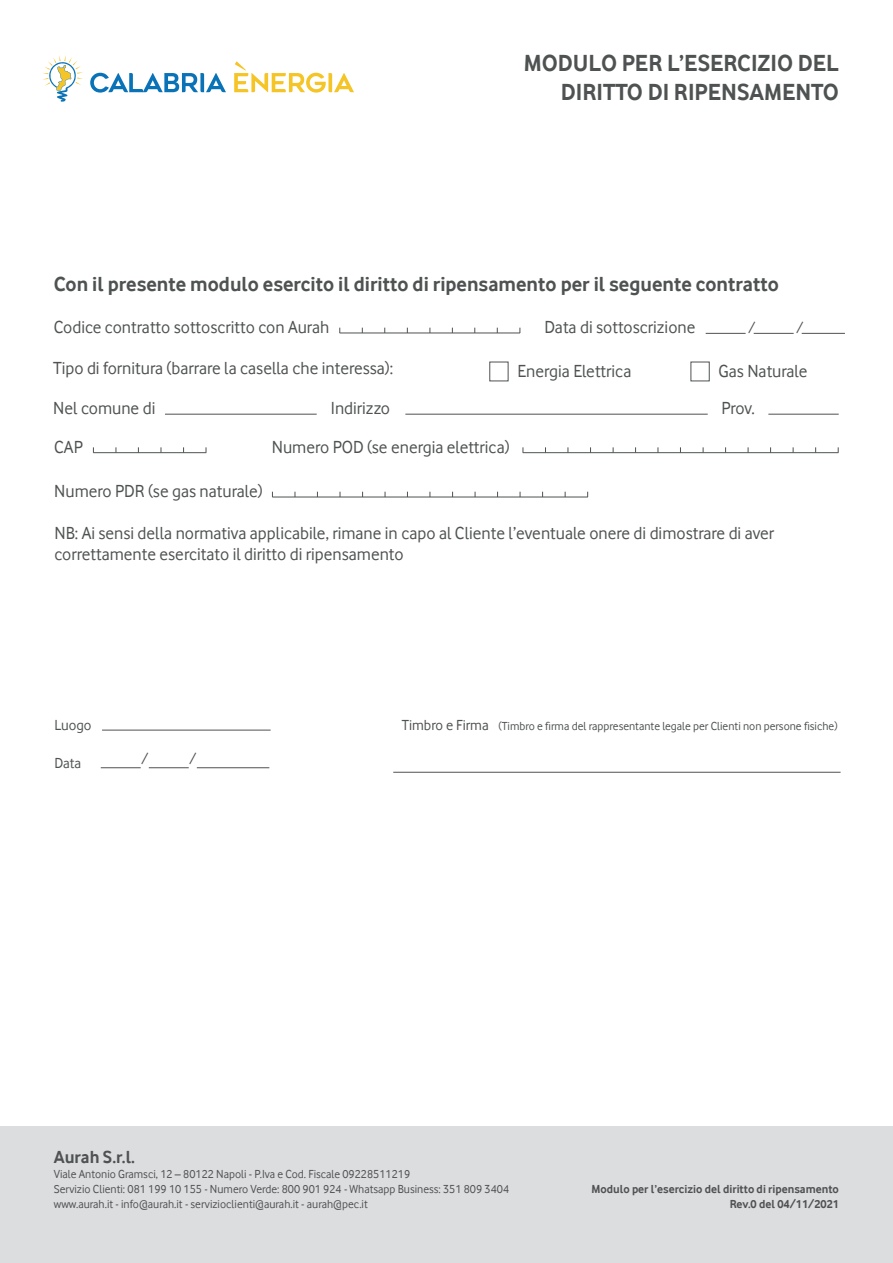
<style>
.page{position:relative;width:893px;height:1263px;background:#fff}
.page>*{position:absolute;margin:0;border:0;box-sizing:border-box;transform-origin:0 0}
.t1{font:700 24px/28.5px "Vodafone";color:#4f5252;text-align:right}
.Scheda{font:700 21px "Vodafone";color:#4f5252}
.Scheda-2{font:18px/21px "Vodafone";color:#4f5252}
.t2{font:700 18px "Vodafone";color:#4f5252}
.Paragrafo{font:15px "Vodafone";color:#4f5252}
.Scheda-3{font:15px "Vodafone";color:#4f5252}
.Paragrafo_2{font:12px/15px "Vodafone";color:#4f5252}
.t3{font:700 12px/15px "Vodafone";color:#4f5252;text-align:right}
</style>
<div class="page">
<div style="left:0;top:1126px;width:893px;height:137px;background:#dcdddf"></div>
<svg style="left:43px;top:55px;width:40px;height:47px"></svg>
<svg style="left:90px;top:73px;width:136px;height:20px"></svg>
<svg style="left:234px;top:61px;width:120px;height:32px"></svg>
<hr style="left:93px;top:452px;width:113px;height:1px;background:#4f5252">
<hr style="left:165px;top:414px;width:152px;height:1px;background:#4f5252">
<hr style="left:405px;top:414px;width:303px;height:1px;background:#4f5252">
<hr style="left:768px;top:414px;width:71px;height:1px;background:#4f5252">
<hr style="left:706px;top:333px;width:40px;height:1px;background:#4f5252">
<hr style="left:754px;top:333px;width:40px;height:1px;background:#4f5252">
<hr style="left:802px;top:333px;width:43px;height:1px;background:#4f5252">
<hr style="left:340px;top:333px;width:180px;height:1px;background:#4f5252">
<hr style="left:523px;top:452px;width:315px;height:1px;background:#4f5252">
<hr style="left:272px;top:497px;width:316px;height:1px;background:#4f5252">
<hr style="left:393px;top:772px;width:448px;height:1px;background:#4f5252">
<hr style="left:101px;top:767px;width:40px;height:1px;background:#4f5252">
<hr style="left:102px;top:730px;width:169px;height:1px;background:#4f5252">
<hr style="left:149px;top:767px;width:40px;height:1px;background:#4f5252">
<hr style="left:197px;top:767px;width:72px;height:1px;background:#4f5252">
<h1 class="t1" style="left:524px;top:49px;width:317px">MODULO PER L’ESERCIZIO DEL<br>DIRITTO DI RIPENSAMENTO</h1>
<p class="Scheda" style="left:54px;top:272px;width:726px">Con il presente modulo esercito il diritto di ripensamento per il seguente contratto</p>
<p class="Scheda-2" style="left:54px;top:316px;width:277px">Codice contratto sottoscritto con Aurah</p>
<p class="Scheda-2" style="left:544px;top:317px;width:152px">Data di sottoscrizione</p>
<p class="Scheda-3" style="left:748px;top:320px;width:8px">/</p>
<p class="Scheda-3" style="left:796px;top:320px;width:8px">/</p>
<p class="Scheda-2" style="left:517px;top:361px;width:115px">Energia Elettrica</p>
<p class="Scheda-2" style="left:719px;top:361px;width:90px">Gas Naturale</p>
<p class="Scheda-2" style="left:53px;top:357px;width:342px">Tipo di fornitura (barrare la casella che interessa):</p>
<p class="Scheda-2" style="left:53px;top:398px;width:104px">Nel comune di</p>
<p class="Scheda-2" style="left:331px;top:398px;width:61px">Indirizzo</p>
<p class="Scheda-2" style="left:54px;top:436px;width:30px">CAP</p>
<p class="Scheda-2" style="left:54px;top:480px;width:210px">Numero PDR (se gas naturale)</p>
<p class="Scheda-2" style="left:272px;top:436px;width:239px">Numero POD (se energia elettrica)</p>
<p class="Scheda-2" style="left:721px;top:398px;width:35px">Prov.</p>
<p class="Scheda-2" style="left:54px;top:522px;width:721px">NB: Ai sensi della normativa applicabile, rimane in capo al Cliente l’eventuale onere di dimostrare di aver correttamente esercitato il diritto di ripensamento</p>
<p class="Paragrafo" style="left:54px;top:717px;width:39px">Luogo</p>
<p class="Paragrafo" style="left:402px;top:717px;width:88px">Timbro e Firma</p>
<p class="Scheda-3" style="left:141px;top:750px;width:8px">/</p>
<p class="Scheda-3" style="left:189px;top:750px;width:8px">/</p>
<p class="Paragrafo" style="left:54px;top:754px;width:28px">Data</p>
<p class="Paragrafo_2" style="left:498px;top:718px;width:341px">(Timbro e firma del rappresentante legale per Clienti non persone fisiche)</p>
<p class="t2" style="left:54px;top:1146px;width:83px">Aurah S.r.l.</p>
<p class="Paragrafo_2" style="left:54px;top:1166px;width:457px">Viale Antonio Gramsci, 12 – 80122 Napoli - P.Iva e Cod. Fiscale 09228511219<br>Servizio Clienti: 081 199 10 155 - Numero Verde: 800 901 924 - Whatsapp Business: 351 809 3404 www.aurah.it - info@aurah.it - servizioclienti@aurah.it - aurah@pec.it</p>
<p class="t3" style="left:591px;top:1181px;width:249px">Modulo per l’esercizio del diritto di ripensamento<br>Rev.0 del 04/11/2021</p>
</div>
